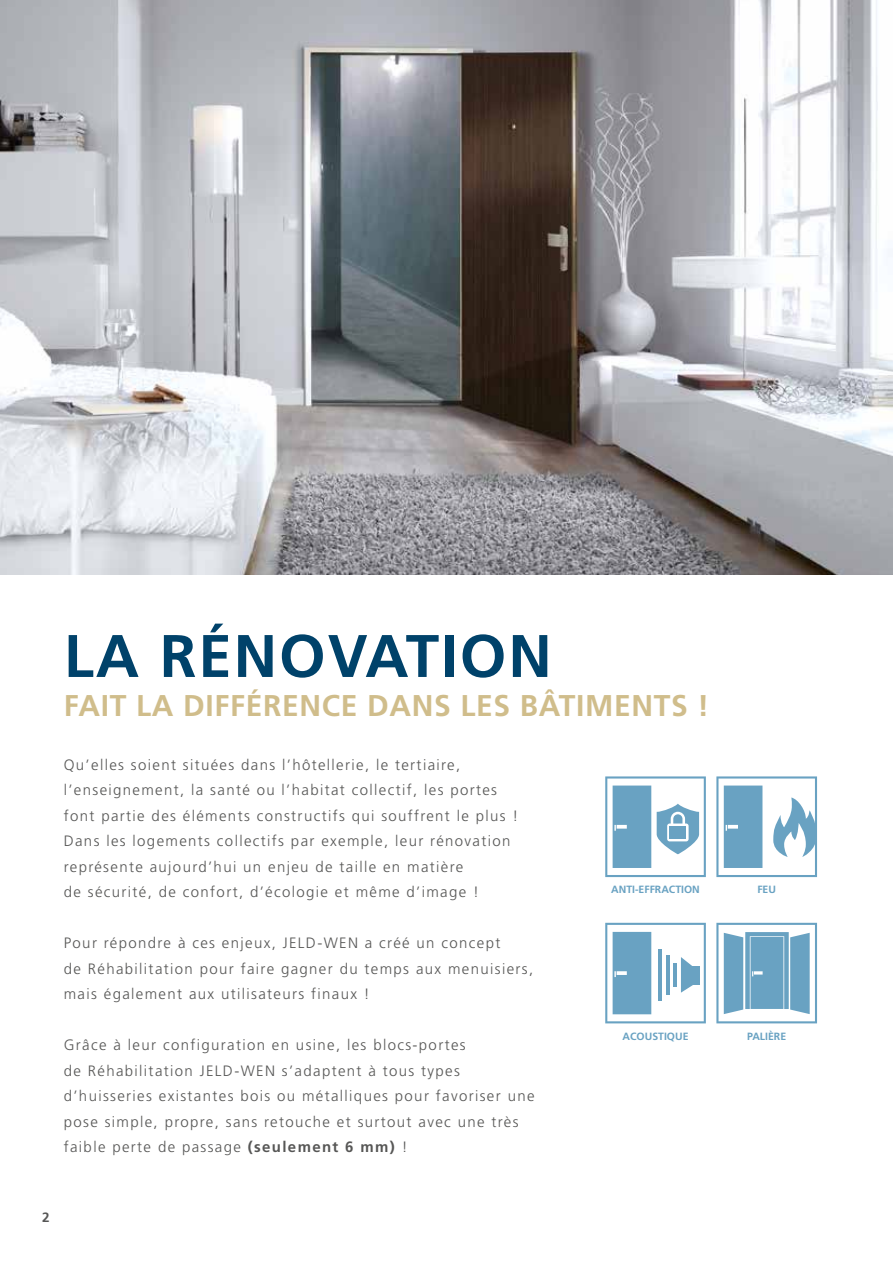
<style>
.page{position:relative;width:893px;height:1263px;background:#fff}
.page>*{position:absolute;margin:0;border:0;box-sizing:border-box;transform-origin:0 0}
.t1{font:700 60px "Frutiger LT Std";letter-spacing:.035em;color:#00426a}
.t2{font:700 30px "Frutiger LT Std";letter-spacing:.02em;color:#d0bd8b}
.t3{font:300 15px/25.5px "Frutiger LT Std";letter-spacing:.09em;color:#575756}
.t4{font:700 13.5px "Frutiger LT Std";color:#575756}
.t5{font:700 10.5px "Frutiger LT Std";color:#69a2c2}
.s1{font-weight:700}
</style>
<div class="page">
<img style="left:0;top:0;width:893px;height:574px">
<svg style="left:605px;top:776px;width:101px;height:101px"></svg>
<svg style="left:716px;top:923px;width:101px;height:100px"></svg>
<svg style="left:716px;top:776px;width:101px;height:101px"></svg>
<svg style="left:605px;top:923px;width:101px;height:100px"></svg>
<hr style="left:673px;top:963px;width:3px;height:24px;background:#69a2c2">
<hr style="left:666px;top:955px;width:3px;height:39px;background:#69a2c2">
<hr style="left:659px;top:949px;width:3px;height:51px;background:#69a2c2">
<h1 class="t1" style="left:64px;top:621px;width:489px">LA RÉNOVATION</h1>
<h2 class="t2" style="left:64px;top:688px;width:647px">FAIT LA DIFFÉRENCE DANS LES BÂTIMENTS !</h2>
<p class="t3" style="left:64px;top:752px;width:456px">Qu’elles soient situées dans l’hôtellerie, le tertiaire, l’enseignement, la santé ou l’habitat collectif, les portes font partie des éléments constructifs qui souffrent le plus !<br>Dans les logements collectifs par exemple, leur rénovation représente aujourd’hui un enjeu de taille en matière<br>de sécurité, de confort, d’écologie et même d’image !</p>
<p class="t3" style="left:64px;top:931px;width:471px">Pour répondre à ces enjeux, JELD-WEN a créé un concept<br>de Réhabilitation pour faire gagner du temps aux menuisiers, mais également aux utilisateurs finaux !</p>
<p class="t3" style="left:64px;top:1033px;width:472px">Grâce à leur configuration en usine, les blocs-portes<br>de Réhabilitation JELD-WEN s’adaptent à tous types d’huisseries existantes bois ou métalliques pour favoriser une pose simple, propre, sans retouche et surtout avec une très faible perte de passage <span class="s1">(seulement 6 mm)</span> !</p>
<p class="t5" style="left:611px;top:884px;width:90px">ANTI-EFFRACTION</p>
<p class="t5" style="left:623px;top:1030px;width:67px">ACOUSTIQUE</p>
<p class="t4" style="left:42px;top:1209px;width:9px">2</p>
<p class="t5" style="left:757px;top:884px;width:20px">FEU</p>
<p class="t5" style="left:747px;top:1030px;width:40px">PALIÈRE</p>
</div>
